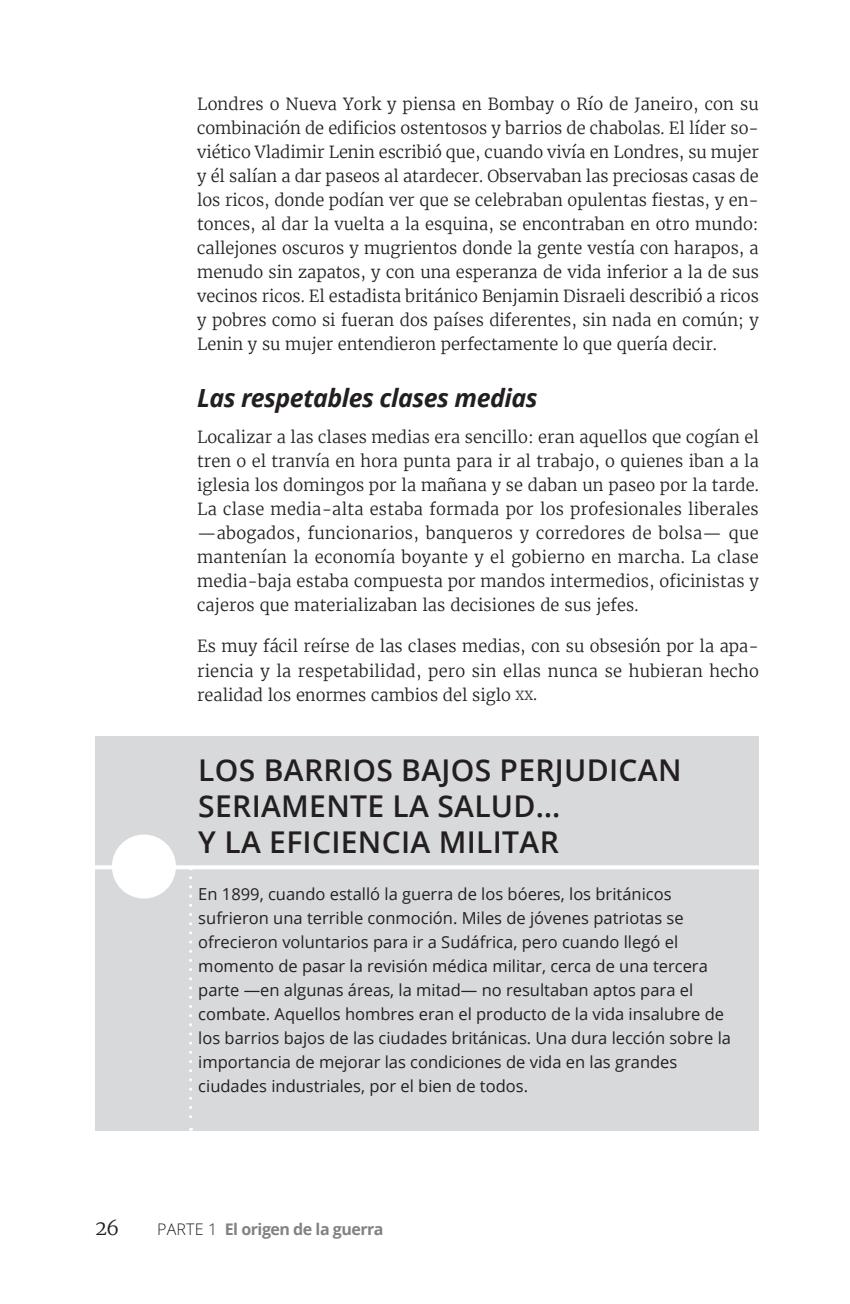
<style>
.page{position:relative;width:850px;height:1304px;background:#fff}
.page>*{position:absolute;margin:0;border:0;box-sizing:border-box;transform-origin:0 0}
.t1{font:600 30px/36px "Open Sans";letter-spacing:.01em;color:#231f20}
.t2{font:25px "Open Sans Bold Italic EB";letter-spacing:-.02em;color:#231f20}
.t3{font:20px "Merriweather Light EB";color:#231f20}
.t4{font:16.4px/24px "Merriweather Light EB";color:#231f20;text-align:justify}
.t5{font:16.4px/24px "Open Sans";color:#231f20}
.t6{font:16px "Open Sans Bold EB";letter-spacing:-.03em;color:#808285}
.s1{font-size:12.4px}
.s2{font-family:"Open Sans";font-weight:300;color:#231f20}
</style>
<div class="page">
<div style="left:95px;top:736px;width:663px;height:394px;background:#d8d9db"></div>
<svg style="left:95px;top:865px;width:664px;height:4px;background:#fbfcfc"></svg>
<div style="left:112px;top:834px;width:64px;height:64px;background:#fff;border:2px solid #fff;border-radius:50%"></div>
<svg style="left:189px;top:877px;width:3px;height:253px"></svg>
<p class="t4" style="left:197px;top:92px;width:563px">Londres o Nueva York y piensa en Bombay o Río de Janeiro, con su combinación de edificios ostentosos y barrios de chabolas. El líder so&shy;viético Vladimir Lenin escribió que, cuando vivía en Londres, su mujer y él salían a dar paseos al atardecer. Observaban las preciosas casas de los ricos, donde podían ver que se celebraban opulentas fiestas, y en&shy;tonces, al dar la vuelta a la esquina, se encontraban en otro mundo: callejones oscuros y mugrientos donde la gente vestía con harapos, a menudo sin zapatos, y con una esperanza de vida inferior a la de sus vecinos ricos. El estadista británico Benjamin Disraeli describió a ricos y pobres como si fueran dos países diferentes, sin nada en común; y Lenin y su mujer entendieron perfectamente lo que quería decir.</p>
<h2 class="t2" style="left:197px;top:380px;width:342px">Las respetables clases medias</h2>
<p class="t4" style="left:197px;top:425px;width:563px">Localizar a las clases medias era sencillo: eran aquellos que cogían el tren o el tranvía en hora punta para ir al trabajo, o quienes iban a la iglesia los domingos por la mañana y se daban un paseo por la tarde.<br>La clase media-alta estaba formada por los profesionales liberales —abogados, funcionarios, banqueros y corredores de bolsa— que mantenían la economía boyante y el gobierno en marcha. La clase media-baja estaba compuesta por mandos intermedios, oficinistas y cajeros que materializaban las decisiones de sus jefes.</p>
<p class="t4" style="left:197px;top:634px;width:563px">Es muy fácil reírse de las clases medias, con su obsesión por la apa&shy;riencia y la respetabilidad, pero sin ellas nunca se hubieran hecho realidad los enormes cambios del siglo <span class="s1">xx</span>.</p>
<h1 class="t1" style="left:198px;top:751px;width:484px">LOS BARRIOS BAJOS PERJUDICAN<br>SERIAMENTE LA SALUD…<br>Y LA EFICIENCIA MILITAR</h1>
<p class="t5" style="left:198px;top:881px;width:534px">En 1899, cuando estalló la guerra de los bóeres, los británicos sufrieron una terrible conmoción. Miles de jóvenes patriotas se ofrecieron voluntarios para ir a Sudáfrica, pero cuando llegó el momento de pasar la revisión médica militar, cerca de una tercera parte —en algunas áreas, la mitad— no resultaban aptos para el combate. Aquellos hombres eran el producto de la vida insalubre de los barrios bajos de las ciudades británicas. Una dura lección sobre la importancia de mejorar las condiciones de vida en las grandes ciudades industriales, por el bien de todos.</p>
<p class="t3" style="left:95px;top:1215px;width:26px">26</p>
<p class="t6" style="left:157px;top:1218px;width:227px"><span class="s2">PARTE 1</span> El origen de la guerra</p>
</div>
